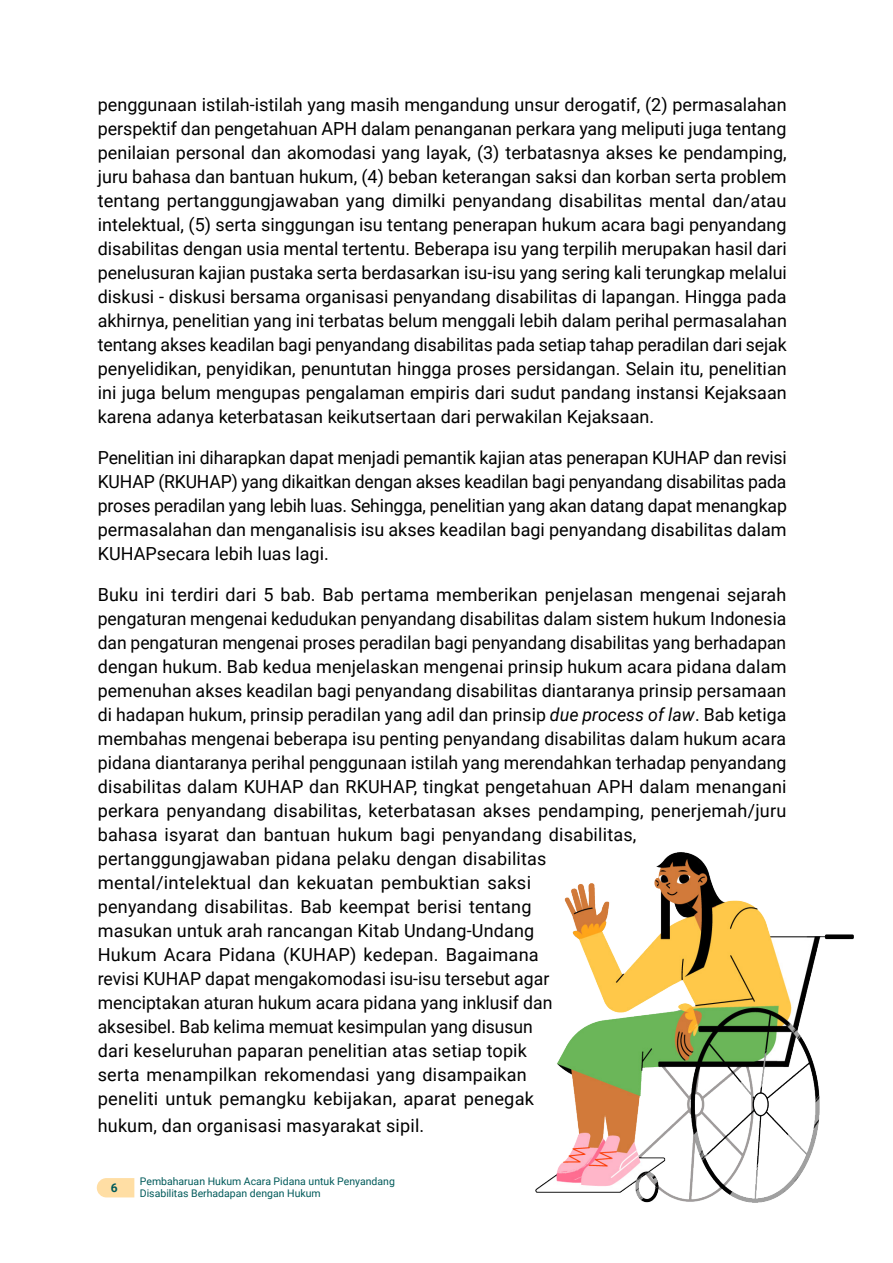
<style>
.page{position:relative;width:893px;height:1263px;background:#fff}
.page>*{position:absolute;margin:0;border:0;box-sizing:border-box;transform-origin:0 0}
.t1{font:18px/24px "Roboto";letter-spacing:.005em;color:#000;text-align:justify}
.t2{font:700 12px "Roboto";color:#005a5a}
.t3{font:10.5px/12px "Roboto";color:#005a5a}
.s1{font-style:italic}
</style>
<div class="page">
<svg style="left:97px;top:1178px;width:37px;height:19px"></svg>
<img style="left:536px;top:852px;width:318px;height:350px">
<p class="t1" style="left:98px;top:92px;width:691px">penggunaan istilah-istilah yang masih mengandung unsur derogatif, (2) permasalahan perspektif dan pengetahuan APH dalam penanganan perkara yang meliputi juga tentang penilaian personal dan akomodasi yang layak, (3) terbatasnya akses ke pendamping, juru bahasa dan bantuan hukum, (4) beban keterangan saksi dan korban serta problem tentang pertanggungjawaban yang dimilki penyandang disabilitas mental dan/atau intelektual, (5) serta singgungan isu tentang penerapan hukum acara bagi penyandang disabilitas dengan usia mental tertentu. Beberapa isu yang terpilih merupakan hasil dari penelusuran kajian pustaka serta berdasarkan isu-isu yang sering kali terungkap melalui diskusi - diskusi bersama organisasi penyandang disabilitas di lapangan. Hingga pada akhirnya, penelitian yang ini terbatas belum menggali lebih dalam perihal permasalahan tentang akses keadilan bagi penyandang disabilitas pada setiap tahap peradilan dari sejak penyelidikan, penyidikan, penuntutan hingga proses persidangan. Selain itu, penelitian ini juga belum mengupas pengalaman empiris dari sudut pandang instansi Kejaksaan karena adanya keterbatasan keikutsertaan dari perwakilan Kejaksaan.</p>
<p class="t1" style="left:98px;top:445px;width:691px">Penelitian ini diharapkan dapat menjadi pemantik kajian atas penerapan KUHAP dan revisi KUHAP (RKUHAP) yang dikaitkan dengan akses keadilan bagi penyandang disabilitas pada proses peradilan yang lebih luas. Sehingga, penelitian yang akan datang dapat menangkap permasalahan dan menganalisis isu akses keadilan bagi penyandang disabilitas dalam KUHAPsecara lebih luas lagi.</p>
<p class="t1" style="left:98px;top:582px;width:690px;text-align:left">Buku ini terdiri dari 5 bab. Bab pertama memberikan penjelasan mengenai sejarah pengaturan mengenai kedudukan penyandang disabilitas dalam sistem hukum Indonesia dan pengaturan mengenai proses peradilan bagi penyandang disabilitas yang berhadapan dengan hukum. Bab kedua menjelaskan mengenai prinsip hukum acara pidana dalam pemenuhan akses keadilan bagi penyandang disabilitas diantaranya prinsip persamaan di hadapan hukum, prinsip peradilan yang adil dan prinsip <span class="s1">due process of law</span>. Bab ketiga membahas mengenai beberapa isu penting penyandang disabilitas dalam hukum acara pidana diantaranya perihal penggunaan istilah yang merendahkan terhadap penyandang disabilitas dalam KUHAP dan RKUHAP, tingkat pengetahuan APH dalam menangani perkara penyandang disabilitas, keterbatasan akses pendamping, penerjemah/juru bahasa isyarat dan bantuan hukum bagi penyandang disabilitas, pertanggungjawaban pidana pelaku dengan disabilitas<br>mental/intelektual dan kekuatan pembuktian saksi<br>penyandang disabilitas. Bab keempat berisi tentang<br>masukan untuk arah rancangan Kitab Undang-Undang<br>Hukum Acara Pidana (KUHAP) kedepan. Bagaimana<br>revisi KUHAP dapat mengakomodasi isu-isu tersebut agar<br>menciptakan aturan hukum acara pidana yang inklusif dan<br>aksesibel. Bab kelima memuat kesimpulan yang disusun<br>dari keseluruhan paparan penelitian atas setiap topik<br>serta menampilkan rekomendasi yang disampaikan<br>peneliti untuk pemangku kebijakan, aparat penegak</p>
<p class="t1" style="left:98px;top:1113px;width:328px">hukum, dan organisasi masyarakat sipil.</p>
<p class="t2" style="left:111px;top:1179px;width:8px">6</p>
<p class="t3" style="left:140px;top:1175px;width:257px">Pembaharuan Hukum Acara Pidana untuk Penyandang<br>Disabilitas Berhadapan dengan Hukum</p>
</div>
